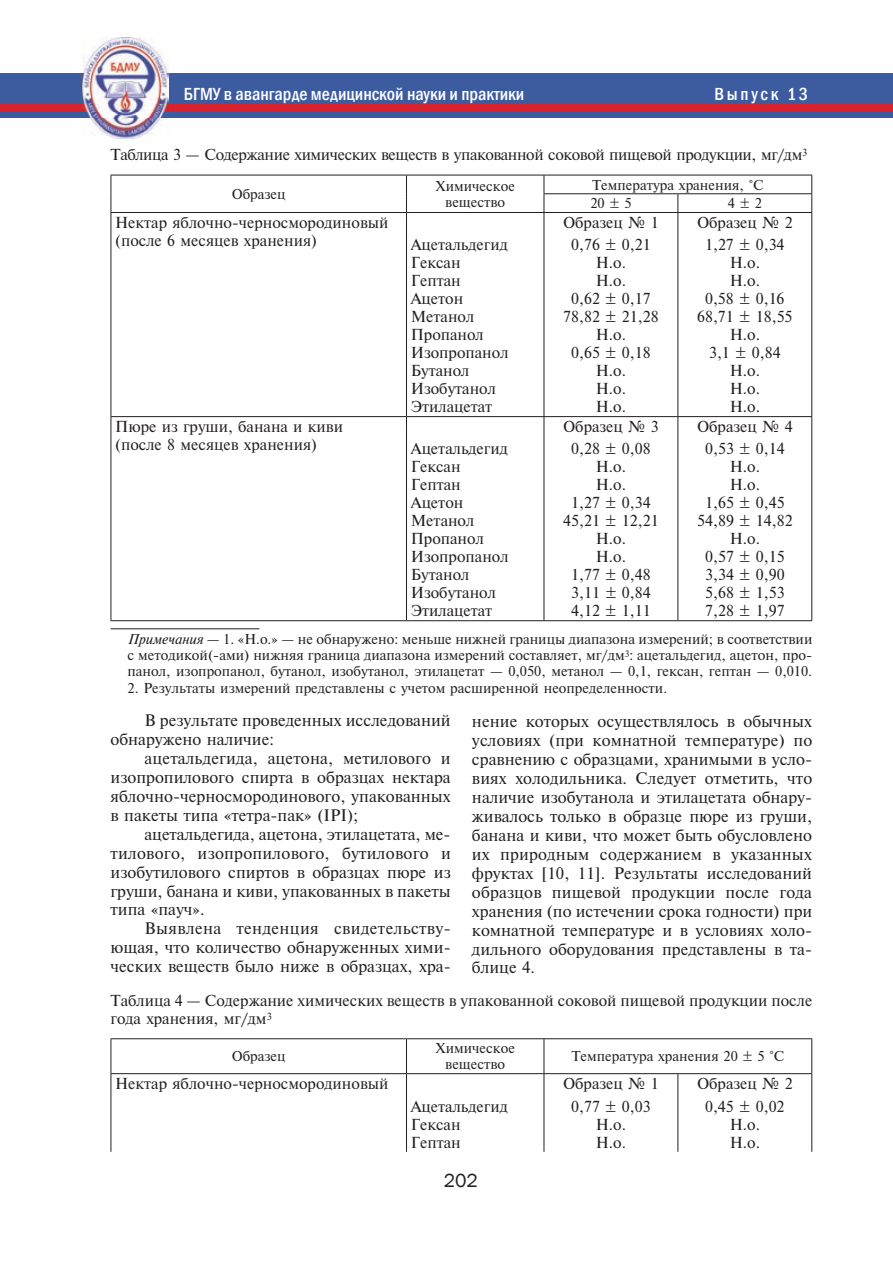
<style>
.page{position:relative;width:893px;height:1263px;background:#fff}
.page>*{position:absolute;margin:0;border:0;box-sizing:border-box;transform-origin:0 0}
.t1{font:19.5px "Franklin Gothic";color:#231f20}
.t2{font:500 condensed 18px "Franklin Gothic";color:#fff}
.t3{font:500 condensed 18px "Franklin Gothic";letter-spacing:.15em;color:#fff}
.t4{font:15.75px/19px "Newton C";color:#231f20;text-align:justify}
.t5{font:15px/18px "Newton C";color:#231f20;text-align:center}
.t6{font:15px "Newton C";letter-spacing:-.025em;color:#231f20}
.t7{font:13.5px/16.2px "Newton C";color:#231f20;text-align:center}
.s1{font-family:"Newton C Italic"}
</style>
<div class="page">
<div style="left:0;top:74px;width:893px;height:44px;background:#3d5ca0"></div>
<div style="left:0;top:104px;width:893px;height:8px;background:#d8232e"></div>
<img style="left:82px;top:37px;width:86px;height:101px">
<hr style="left:111px;top:628px;width:148px;height:1px;background:#231f20">
<hr style="left:111px;top:175px;width:295px;height:1px;background:#231f20">
<hr style="left:406px;top:175px;width:138px;height:1px;background:#231f20">
<hr style="left:544px;top:175px;width:134px;height:1px;background:#231f20">
<hr style="left:678px;top:175px;width:134px;height:1px;background:#231f20">
<svg style="left:111px;top:175px;width:1px;height:37px"></svg>
<svg style="left:406px;top:175px;width:1px;height:37px"></svg>
<hr style="left:544px;top:193px;width:134px;height:1px;background:#231f20">
<svg style="left:544px;top:175px;width:1px;height:37px"></svg>
<hr style="left:678px;top:193px;width:134px;height:1px;background:#231f20">
<svg style="left:677px;top:194px;width:1px;height:18px"></svg>
<svg style="left:811px;top:175px;width:1px;height:37px"></svg>
<hr style="left:111px;top:212px;width:295px;height:1px;background:#231f20">
<hr style="left:111px;top:213px;width:1px;height:203px;background:#231f20">
<hr style="left:406px;top:212px;width:138px;height:1px;background:#231f20">
<hr style="left:406px;top:213px;width:1px;height:203px;background:#231f20">
<hr style="left:544px;top:212px;width:134px;height:1px;background:#231f20">
<hr style="left:544px;top:213px;width:1px;height:203px;background:#231f20">
<hr style="left:678px;top:212px;width:134px;height:1px;background:#231f20">
<hr style="left:677px;top:213px;width:1px;height:203px;background:#231f20">
<hr style="left:811px;top:213px;width:1px;height:203px;background:#231f20">
<hr style="left:111px;top:416px;width:295px;height:1px;background:#231f20">
<hr style="left:111px;top:417px;width:1px;height:203px;background:#231f20">
<hr style="left:406px;top:416px;width:138px;height:1px;background:#231f20">
<hr style="left:406px;top:417px;width:1px;height:203px;background:#231f20">
<hr style="left:544px;top:416px;width:134px;height:1px;background:#231f20">
<hr style="left:544px;top:417px;width:1px;height:203px;background:#231f20">
<hr style="left:678px;top:416px;width:134px;height:1px;background:#231f20">
<hr style="left:677px;top:417px;width:1px;height:203px;background:#231f20">
<hr style="left:811px;top:417px;width:1px;height:203px;background:#231f20">
<hr style="left:111px;top:620px;width:295px;height:1px;background:#231f20">
<hr style="left:406px;top:620px;width:138px;height:1px;background:#231f20">
<hr style="left:544px;top:620px;width:134px;height:1px;background:#231f20">
<hr style="left:678px;top:620px;width:134px;height:1px;background:#231f20">
<hr style="left:111px;top:1038px;width:295px;height:1px;background:#231f20">
<hr style="left:111px;top:1039px;width:1px;height:34px;background:#231f20">
<hr style="left:406px;top:1038px;width:138px;height:1px;background:#231f20">
<hr style="left:406px;top:1039px;width:1px;height:34px;background:#231f20">
<hr style="left:544px;top:1038px;width:134px;height:1px;background:#231f20">
<hr style="left:544px;top:1039px;width:1px;height:34px;background:#231f20">
<hr style="left:678px;top:1038px;width:134px;height:1px;background:#231f20">
<hr style="left:811px;top:1039px;width:1px;height:34px;background:#231f20">
<hr style="left:111px;top:1073px;width:295px;height:1px;background:#231f20">
<hr style="left:111px;top:1074px;width:1px;height:78px;background:#231f20">
<hr style="left:406px;top:1073px;width:138px;height:1px;background:#231f20">
<hr style="left:406px;top:1074px;width:1px;height:78px;background:#231f20">
<hr style="left:544px;top:1073px;width:134px;height:1px;background:#231f20">
<hr style="left:544px;top:1074px;width:1px;height:78px;background:#231f20">
<hr style="left:678px;top:1073px;width:134px;height:1px;background:#231f20">
<hr style="left:677px;top:1074px;width:1px;height:78px;background:#231f20">
<hr style="left:811px;top:1074px;width:1px;height:78px;background:#231f20">
<p class="t2" style="left:184px;top:82px;width:342px">БГМУ в авангарде медицинской науки и практики</p>
<p class="t3" style="left:714px;top:82px;width:95px">Выпуск 13</p>
<p class="t6" style="left:111px;top:146px;width:698px">Таблица 3 – Содержание химических веществ в упакованной соковой пищевой продукции, мг/дм<sup>3</sup></p>
<p class="t7" style="left:232px;top:186px;width:55px">Образец</p>
<p class="t7" style="left:435px;top:178px;width:81px">Химическое вещество</p>
<p class="t7" style="left:590px;top:175px;width:175px;line-height:18.8px;text-align:left">Температура хранения, °С<br>20 ± 5</p>
<p class="t7" style="left:728px;top:195px;width:36px">4 ± 2</p>
<p class="t5" style="left:115px;top:214px;width:275px;text-align:left">Нектар яблочно-черносмородиновый (после 6 месяцев хранения)</p>
<p class="t5" style="left:411px;top:236px;width:99px;text-align:left">Ацетальдегид<br>Гексан<br>Гептан<br>Ацетон<br>Метанол<br>Пропанол<br>Изопропанол<br>Бутанол<br>Изобутанол<br>Этилацетат</p>
<p class="t5" style="left:563px;top:212px;width:97px;line-height:22.2px">Образец № 1<br>0,76 ± 0,21</p>
<p class="t5" style="left:563px;top:254px;width:97px">Н.о.<br>Н.о.<br>0,62 ± 0,17<br>78,82 ± 21,28<br>Н.о.<br>0,65 ± 0,18<br>Н.о.<br>Н.о.<br>Н.о.</p>
<p class="t5" style="left:697px;top:212px;width:97px;line-height:22.2px">Образец № 2<br>1,27 ± 0,34</p>
<p class="t5" style="left:697px;top:254px;width:97px">Н.о.<br>Н.о.<br>0,58 ± 0,16<br>68,71 ± 18,55<br>Н.о.<br>3,1 ± 0,84<br>Н.о.<br>Н.о.<br>Н.о.</p>
<p class="t5" style="left:563px;top:416px;width:97px;line-height:22.2px">Образец № 3<br>0,28 ± 0,08</p>
<p class="t5" style="left:563px;top:458px;width:97px">Н.о.<br>Н.о.<br>1,27 ± 0,34<br>45,21 ± 12,21<br>Н.о.<br>Н.о.<br>1,77 ± 0,48<br>3,11 ± 0,84<br>4,12 ± 1,11</p>
<p class="t5" style="left:697px;top:416px;width:97px;line-height:22.2px">Образец № 4<br>0,53 ± 0,14</p>
<p class="t5" style="left:697px;top:458px;width:97px">Н.о.<br>Н.о.<br>1,65 ± 0,45<br>54,89 ± 14,82<br>Н.о.<br>0,57 ± 0,15<br>3,34 ± 0,90<br>5,68 ± 1,53<br>7,28 ± 1,97</p>
<p class="t7" style="left:128px;top:631px;width:686px;text-align:justify"><span class="s1">Примечания</span> – 1. «Н.о.» – не обнаружено: меньше нижней границы диапазона измерений; в соответствии с методикой(-ами) нижняя граница диапазона измерений составляет, мг/дм<sup>3</sup>: ацетальдегид, ацетон, про&shy;панол, изопропанол, бутанол, изобутанол, этилацетат – 0,050, метанол – 0,1, гексан, гептан – 0,010.</p>
<p class="t7" style="left:128px;top:680px;width:541px">2. Результаты измерений представлены с учетом расширенной неопределенности.</p>
<p class="t4" style="left:111px;top:710px;width:342px;text-indent:34px">В результате проведенных исследований обнаружено наличие:</p>
<p class="t4" style="left:111px;top:748px;width:342px;text-indent:34px">ацетальдегида, ацетона, метилового и изопропилового спирта в образцах нектара яблочно-черносмородинового, упакованных в пакеты типа «тетра-пак» (IPI);</p>
<p class="t4" style="left:111px;top:824px;width:342px;text-indent:34px">ацетальдегида, ацетона, этилацетата, ме&shy;тилового, изопропилового, бутилового и изобутилового спиртов в образцах пюре из груши, банана и киви, упакованных в пакеты типа «пауч».</p>
<p class="t4" style="left:111px;top:919px;width:342px;text-indent:34px">Выявлена тенденция свидетельству&shy;ющая, что количество обнаруженных хими&shy;ческих веществ было ниже в образцах, хра-</p>
<p class="t5" style="left:115px;top:418px;width:229px;text-align:left">Пюре из груши, банана и киви (после 8 месяцев хранения)</p>
<p class="t5" style="left:411px;top:440px;width:99px;text-align:left">Ацетальдегид<br>Гексан<br>Гептан<br>Ацетон<br>Метанол<br>Пропанол<br>Изопропанол<br>Бутанол<br>Изобутанол<br>Этилацетат</p>
<p class="t4" style="left:472px;top:711px;width:342px">нение которых осуществлялось в обычных условиях (при комнатной температуре) по сравнению с образцами, хранимыми в усло&shy;виях холодильника. Следует отметить, что наличие изобутанола и этилацетата обнару&shy;живалось только в образце пюре из груши, банана и киви, что может быть обусловлено их природным содержанием в указанных фруктах [10, 11]. Результаты исследований образцов пищевой продукции после года хранения (по истечении срока годности) при комнатной температуре и в условиях холо&shy;дильного оборудования представлены в та&shy;блице 4.</p>
<p class="t5" style="left:111px;top:991px;width:703px;text-align:left">Таблица 4 – Содержание химических веществ в упакованной соковой пищевой продукции после года хранения, мг/дм<sup>3</sup></p>
<p class="t7" style="left:232px;top:1048px;width:55px">Образец</p>
<p class="t7" style="left:435px;top:1040px;width:81px">Химическое вещество</p>
<p class="t7" style="left:571px;top:1048px;width:215px">Температура хранения 20 ± 5 °С</p>
<p class="t5" style="left:115px;top:1075px;width:275px">Нектар яблочно-черносмородиновый</p>
<p class="t5" style="left:411px;top:1097px;width:99px;text-align:left">Ацетальдегид<br>Гексан<br>Гептан</p>
<p class="t5" style="left:563px;top:1073px;width:97px;line-height:22.2px">Образец № 1<br>0,77 ± 0,03</p>
<p class="t5" style="left:596px;top:1115px;width:32px;text-align:left">Н.о.<br>Н.о.</p>
<p class="t5" style="left:697px;top:1073px;width:97px;line-height:22.2px">Образец № 2<br>0,45 ± 0,02</p>
<p class="t5" style="left:730px;top:1115px;width:32px;text-align:left">Н.о.<br>Н.о.</p>
<p class="t1" style="left:444px;top:1169px;width:36px">202</p>
</div>
